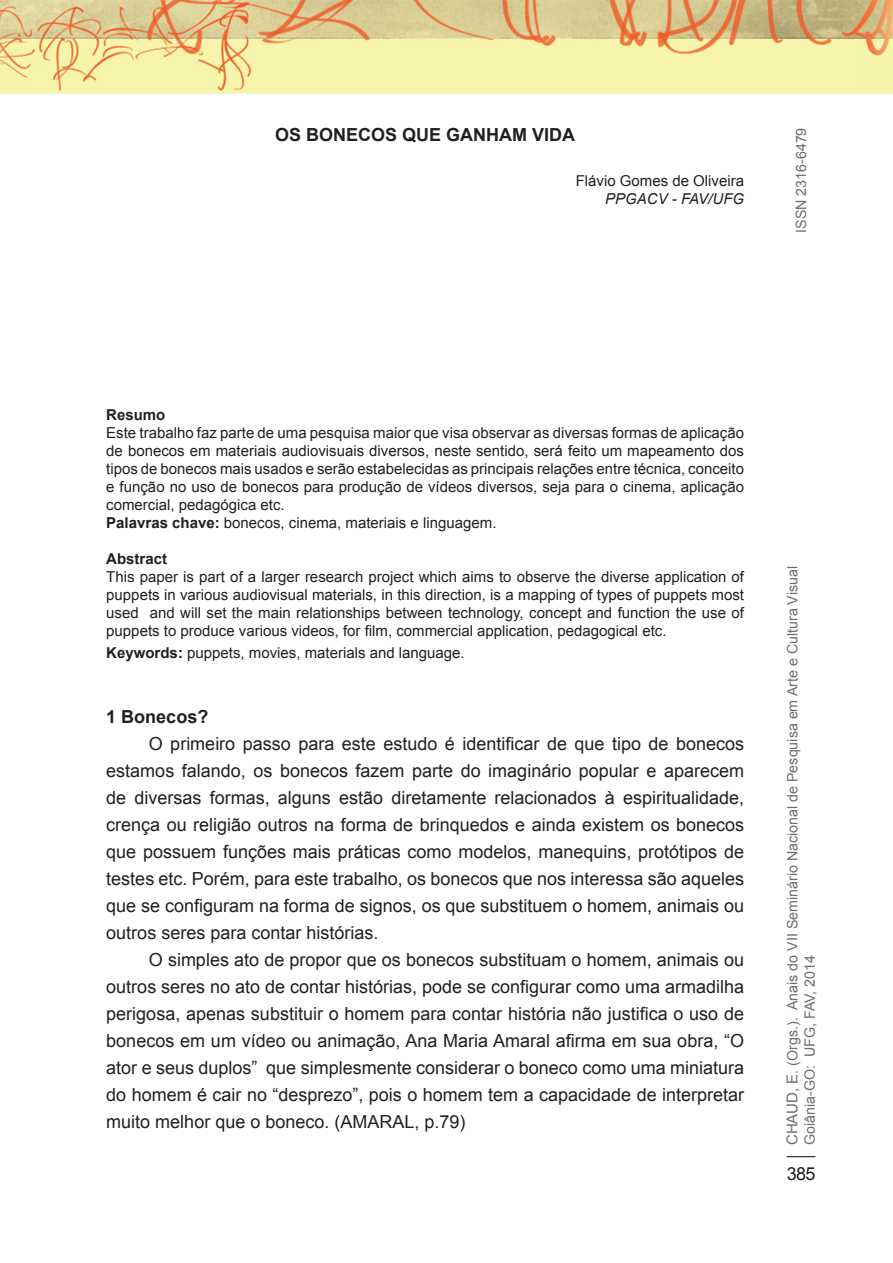
<style>
.page{position:relative;width:893px;height:1263px;background:#fff}
.page>*{position:absolute;margin:0;border:0;box-sizing:border-box;transform-origin:0 0}
.Paragrafo{font:18px/27px "Arial";color:#231f20;text-align:justify}
.Título{font:700 18px "Arial";color:#231f20}
.Subtítulo{font:700 18px "Arial";color:#231f20}
.Resumos{font:15px/18px "Arial";color:#231f20;text-align:justify}
.Autores{font:15px "Arial";color:#231f20}
.Autores-2{font:italic 15px "Arial";color:#231f20}
.Resumos-2{font:700 15px "Arial";color:#231f20}
.t1{font:14.25px/17.1px "Arial";color:#6c6d70}
.s1{font-weight:700}
.s2{font-size:15px}
</style>
<div class="page">
<svg style="left:787px;top:1156px;width:28px;height:1px"></svg>
<img style="left:0;top:0;width:893px;height:94px">
<p class="Título" style="left:275px;top:123px;width:302px">OS BONECOS QUE GANHAM VIDA</p>
<p class="Autores" style="left:576px;top:171px;width:170px">Flávio Gomes de Oliveira</p>
<p class="Autores-2" style="left:605px;top:189px;width:140px">PPGACV - FAV/UFG</p>
<p class="t1" style="left:793px;top:233px;width:107px;rotate:-90deg">ISSN 2316-6479</p>
<p class="Resumos-2" style="left:106px;top:405px;width:61px">Resumo</p>
<p class="Resumos" style="left:106px;top:424px;width:639px">Este trabalho faz parte de uma pesquisa maior que visa observar as diversas formas de aplicação de bonecos em materiais audiovisuais diversos, neste sentido, será feito um mapeamento dos tipos de bonecos mais usados e serão estabelecidas as principais relações entre técnica, conceito e função no uso de bonecos para produção de vídeos diversos, seja para o cinema, aplicação comercial, pedagógica etc.</p>
<p class="Resumos" style="left:106px;top:514px;width:392px"><span class="s1">Palavras chave:</span> bonecos, cinema, materiais e linguagem.</p>
<p class="Resumos-2" style="left:106px;top:549px;width:62px">Abstract</p>
<p class="Resumos" style="left:106px;top:568px;width:639px">This paper is part of a larger research project which aims to observe the diverse application of puppets in various audiovisual materials, in this direction, is a mapping of types of puppets most used and will set the main relationships between technology, concept and function the use of puppets to produce various videos, for film, commercial application, pedagogical etc.</p>
<p class="Resumos" style="left:106px;top:644px;width:360px"><span class="s1">Keywords:</span> puppets, movies, materials and language.</p>
<p class="Subtítulo" style="left:106px;top:704px;width:104px">1 Bonecos?</p>
<p class="Paragrafo" style="left:106px;top:730px;width:639px;text-indent:43px">O primeiro passo para este estudo é identificar de que tipo de bonecos estamos falando, os bonecos fazem parte do imaginário popular e aparecem de diversas formas, alguns estão diretamente relacionados à espiritualidade, crença ou religião outros na forma de brinquedos e ainda existem os bonecos que possuem funções mais práticas como modelos, manequins, protótipos de testes etc. Porém, para este trabalho, os bonecos que nos interessa são aqueles que se configuram na forma de signos, os que substituem o homem, animais ou outros seres para contar histórias.</p>
<p class="Paragrafo" style="left:106px;top:946px;width:639px;text-indent:43px">O simples ato de propor que os bonecos substituam o homem, animais ou outros seres no ato de contar histórias, pode se configurar como uma armadilha perigosa, apenas substituir o homem para contar história não justifica o uso de bonecos em um vídeo ou animação, Ana Maria Amaral afirma em sua obra, “O ator e seus duplos” que simplesmente considerar o boneco como uma miniatura do homem é cair no “desprezo”, pois o homem tem a capacidade de interpretar muito melhor que o boneco. (AMARAL, p.79)</p>
<p class="t1" style="left:784px;top:1145px;width:581px;rotate:-90deg"><span class="s2">CHAUD, E</span>. (Orgs.). Anais do VII Seminário Nacional de Pesquisa em Arte e Cultura Visual<br>Goiânia-GO: UFG, FAV, 2014</p>
<p class="Paragrafo" style="left:787px;top:1160px;width:30px">385</p>
</div>
